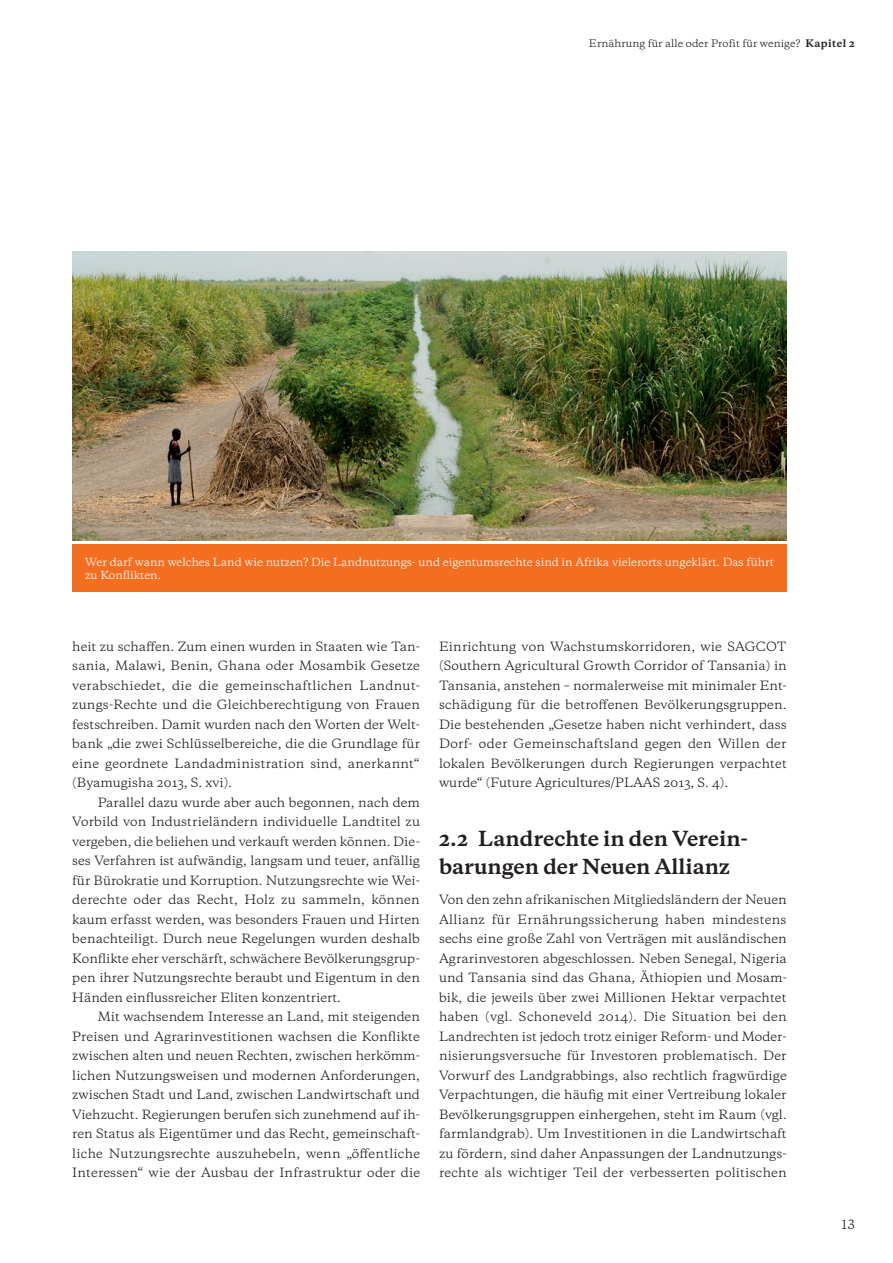
<style>
.page{position:relative;width:893px;height:1263px;background:#fff}
.page>*{position:absolute;margin:0;border:0;box-sizing:border-box;transform-origin:0 0}
.t1{font:700 19.5px/28.5px "Galaxie Copernicus";color:#231f20}
.t2{font:12px/19.5px "Galaxie Copernicus";letter-spacing:.015em;color:#231f20;text-align:justify}
.t3{font:10.5px/13.5px "Galaxie Copernicus";color:#fff}
.t4{font:9.75px "Galaxie Copernicus";letter-spacing:.01em;color:#231f20}
.s1{font-weight:700}
</style>
<div class="page">
<img style="left:72px;top:252px;width:715px;height:288px">
<div style="left:72px;top:544px;width:715px;height:48px;background:#f36e21"></div>
<p class="t4" style="left:589px;top:36px;width:267px">Ernährung für alle oder Profit für wenige? <span class="s1">Kapitel 2</span></p>
<p class="t3" style="left:85px;top:555px;width:690px">Wer darf wann welches Land wie nutzen? Die Landnutzungs- und eigentumsrechte sind in Afrika vielerorts ungeklärt. Das führt zu Konflikten.</p>
<p class="t2" style="left:72px;top:636px;width:349px">heit zu schaffen. Zum einen wurden in Staaten wie Tan&shy;sania, Malawi, Benin, Ghana oder Mosambik Gesetze verabschiedet, die die gemeinschaftlichen Landnut&shy;zungs-Rechte und die Gleichberechtigung von Frauen festschreiben. Damit wurden nach den Worten der Welt&shy;bank „die zwei Schlüsselbereiche, die die Grundlage für eine geordnete Landadministration sind, anerkannt“ (Byamugisha 2013, S. xvi).</p>
<p class="t2" style="left:72px;top:792px;width:349px;text-indent:26px">Parallel dazu wurde aber auch begonnen, nach dem Vorbild von Industrieländern individuelle Landtitel zu vergeben, die beliehen und verkauft werden können. Die&shy;ses Verfahren ist aufwändig, langsam und teuer, anfällig für Bürokratie und Korruption. Nutzungsrechte wie Wei&shy;derechte oder das Recht, Holz zu sammeln, können kaum erfasst werden, was besonders Frauen und Hirten benachteiligt. Durch neue Regelungen wurden deshalb Konflikte eher verschärft, schwächere Bevölkerungsgrup&shy;pen ihrer Nutzungsrechte beraubt und Eigentum in den Händen einflussreicher Eliten konzentriert.</p>
<p class="t2" style="left:72px;top:1007px;width:349px;text-indent:26px">Mit wachsendem Interesse an Land, mit steigenden Preisen und Agrarinvestitionen wachsen die Konflikte zwischen alten und neuen Rechten, zwischen herkömm&shy;lichen Nutzungsweisen und modernen Anforderungen, zwischen Stadt und Land, zwischen Landwirtschaft und Viehzucht. Regierungen berufen sich zunehmend auf ih&shy;ren Status als Eigentümer und das Recht, gemeinschaft&shy;liche Nutzungsrechte auszuhebeln, wenn „öffentliche Interessen“ wie der Ausbau der Infrastruktur oder die</p>
<p class="t2" style="left:439px;top:636px;width:349px">Einrichtung von Wachstumskorridoren, wie SAGCOT (Southern Agricultural Growth Corridor of Tansania) in Tansania, anstehen – normalerweise mit minimaler Ent&shy;schädigung für die betroffenen Bevölkerungsgruppen.<br>Die bestehenden „Gesetze haben nicht verhindert, dass Dorf- oder Gemeinschaftsland gegen den Willen der lokalen Bevölkerungen durch Regierungen verpachtet wurde“ (Future Agricultures/PLAAS 2013, S. 4).</p>
<h1 class="t1" style="left:439px;top:824px;width:309px">2.2 Landrechte in den Verein&shy;barungen der Neuen Allianz</h1>
<p class="t2" style="left:439px;top:890px;width:349px">Von den zehn afrikanischen Mitgliedsländern der Neuen Allianz für Ernährungssicherung haben mindestens sechs eine große Zahl von Verträgen mit ausländischen Agrarinvestoren abgeschlossen. Neben Senegal, Nigeria und Tansania sind das Ghana, Äthiopien und Mosam&shy;bik, die jeweils über zwei Millionen Hektar verpachtet haben (vgl. Schoneveld 2014). Die Situation bei den Landrechten ist jedoch trotz einiger Reform- und Moder&shy;nisierungsversuche für Investoren problematisch. Der Vorwurf des Landgrabbings, also rechtlich fragwürdige Verpachtungen, die häufig mit einer Vertreibung lokaler Bevölkerungsgruppen einhergehen, steht im Raum (vgl. farmlandgrab). Um Investitionen in die Landwirtschaft zu fördern, sind daher Anpassungen der Landnutzungs&shy;rechte als wichtiger Teil der verbesserten politischen</p>
<p class="t2" style="left:842px;top:1214px;width:15px">13</p>
</div>
